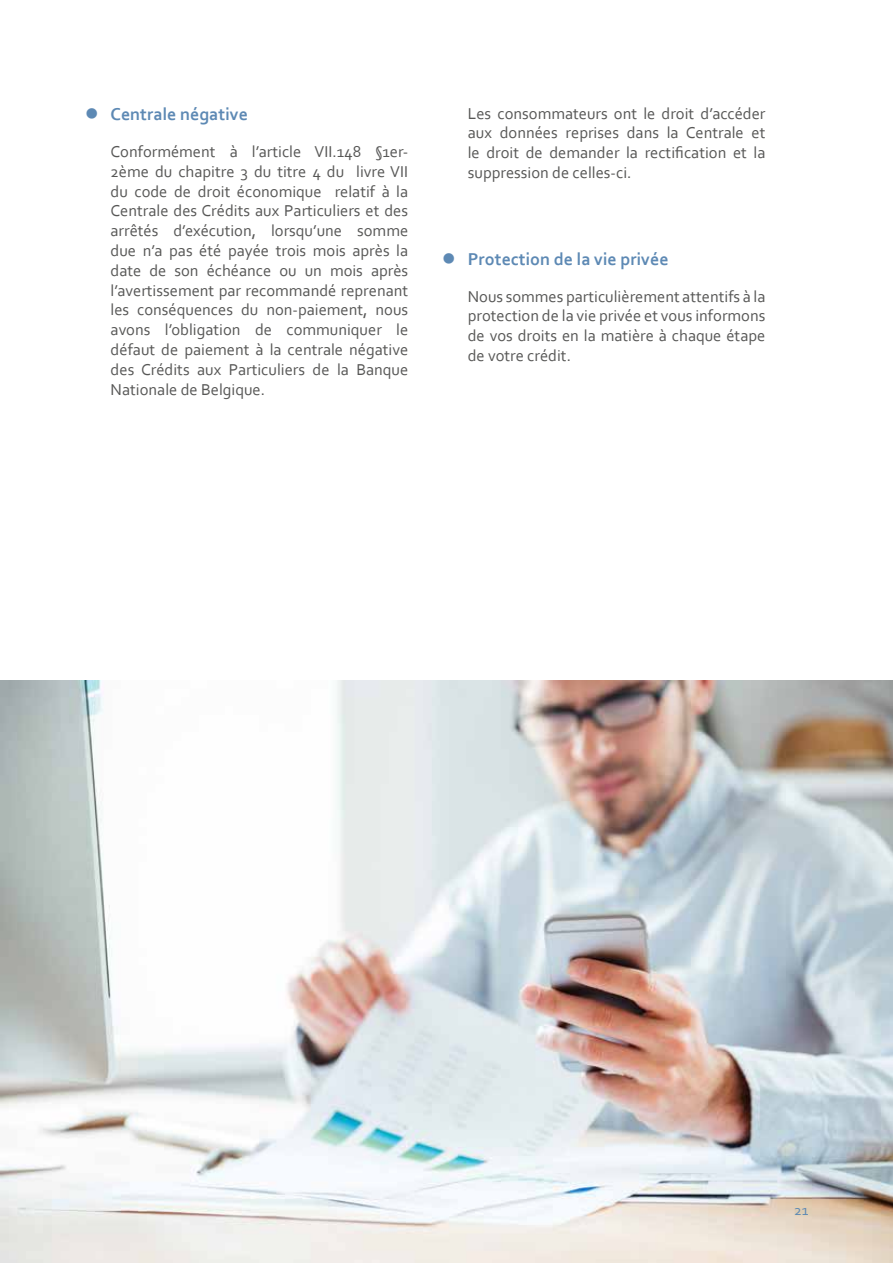
<style>
.page{position:relative;width:893px;height:1263px;background:#fff}
.page>*{position:absolute;margin:0;border:0;box-sizing:border-box;transform-origin:0 0}
.t1{font:700 18px "Corbel";color:#5d89b4}
.t2{font:16.5px/19.8px "Corbel";color:#575756;text-align:justify}
.t3{font:15px "Corbel";color:#5d89b4}
</style>
<div class="page">
<img style="left:0;top:680px;width:893px;height:583px">
<p class="t1" style="left:85px;top:103px;width:164px">● Centrale négative</p>
<p class="t2" style="left:111px;top:141px;width:299px">Conformément à l’article VII.148 §1er-2ème du chapitre 3 du titre 4 du livre VII du code de droit économique relatif à la Centrale des Crédits aux Particuliers et des arrêtés d’exécution, lorsqu’une somme due n’a pas été payée trois mois après la date de son échéance ou un mois après l’avertissement par recommandé reprenant les conséquences du non-paiement, nous avons l’obligation de communiquer le défaut de paiement à la centrale négative des Crédits aux Particuliers de la Banque Nationale de Belgique.</p>
<p class="t2" style="left:468px;top:103px;width:299px">Les consommateurs ont le droit d’accéder aux données reprises dans la Centrale et le droit de demander la rectification et la suppression de celles-ci.</p>
<p class="t1" style="left:442px;top:248px;width:228px">● Protection de la vie privée</p>
<p class="t2" style="left:468px;top:286px;width:299px">Nous sommes particulièrement attentifs à la protection de la vie privée et vous informons de vos droits en la matière à chaque étape de votre crédit.</p>
<p class="t3" style="left:794px;top:1200px;width:16px">21</p>
</div>
